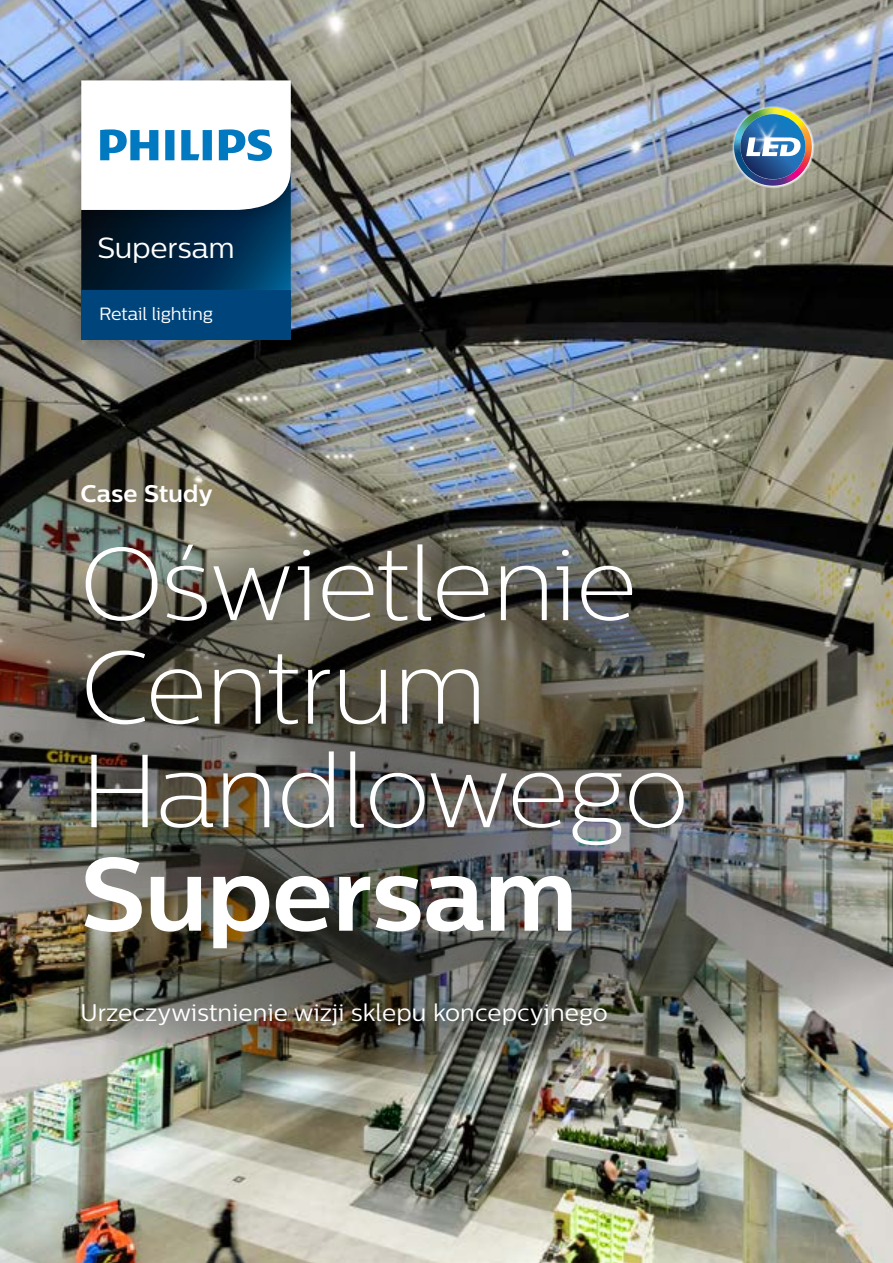
<style>
.page{position:relative;width:893px;height:1263px;background:#fff}
.page>*{position:absolute;margin:0;border:0;box-sizing:border-box;transform-origin:0 0}
.t1{font:103.5px/103.5px "Centrale Sans X Light";letter-spacing:-.015em;color:#fff}
.t2{font:700 103.5px "Centrale Sans";letter-spacing:-.005em;color:#fff}
.t3{font:29.1px "Centrale Sans";letter-spacing:-.005em;color:#fff}
.t4{font:24px "Centrale Sans";letter-spacing:.005em;color:#fff}
.t5{font:700 24px "Centrale Sans";letter-spacing:.005em;color:#fff}
.t6{font:17.7px "Centrale Sans";letter-spacing:-.01em;color:#fff}
</style>
<div class="page">
<img style="left:0;top:0;width:893px;height:1263px">
<img style="left:0;top:525px;width:893px;height:555px">
<svg style="left:731px;top:105px;width:83px;height:83px"></svg>
<img style="left:734px;top:108px;width:76px;height:78px">
<img style="left:56px;top:235px;width:260px;height:30px">
<img style="left:56px;top:55px;width:260px;height:180px">
<svg style="left:81px;top:80px;width:210px;height:185px"></svg>
<img style="left:56px;top:265px;width:260px;height:100px">
<div style="left:81px;top:290px;width:210px;height:49px;background:#00447c"></div>
<p class="t3" style="left:97px;top:231px;width:139px">Supersam</p>
<p class="t6" style="left:99px;top:303px;width:115px">Retail lighting</p>
<p class="t5" style="left:80px;top:479px;width:134px">Case Study</p>
<h1 class="t1" style="left:80px;top:531px;width:610px">Oświetlenie<br>Centrum<br>Handlowego</h1>
<h1 class="t2" style="left:80px;top:832px;width:499px">Supersam</h1>
<p class="t4" style="left:80px;top:998px;width:529px">Urzeczywistnienie wizji sklepu koncepcyjnego</p>
</div>
